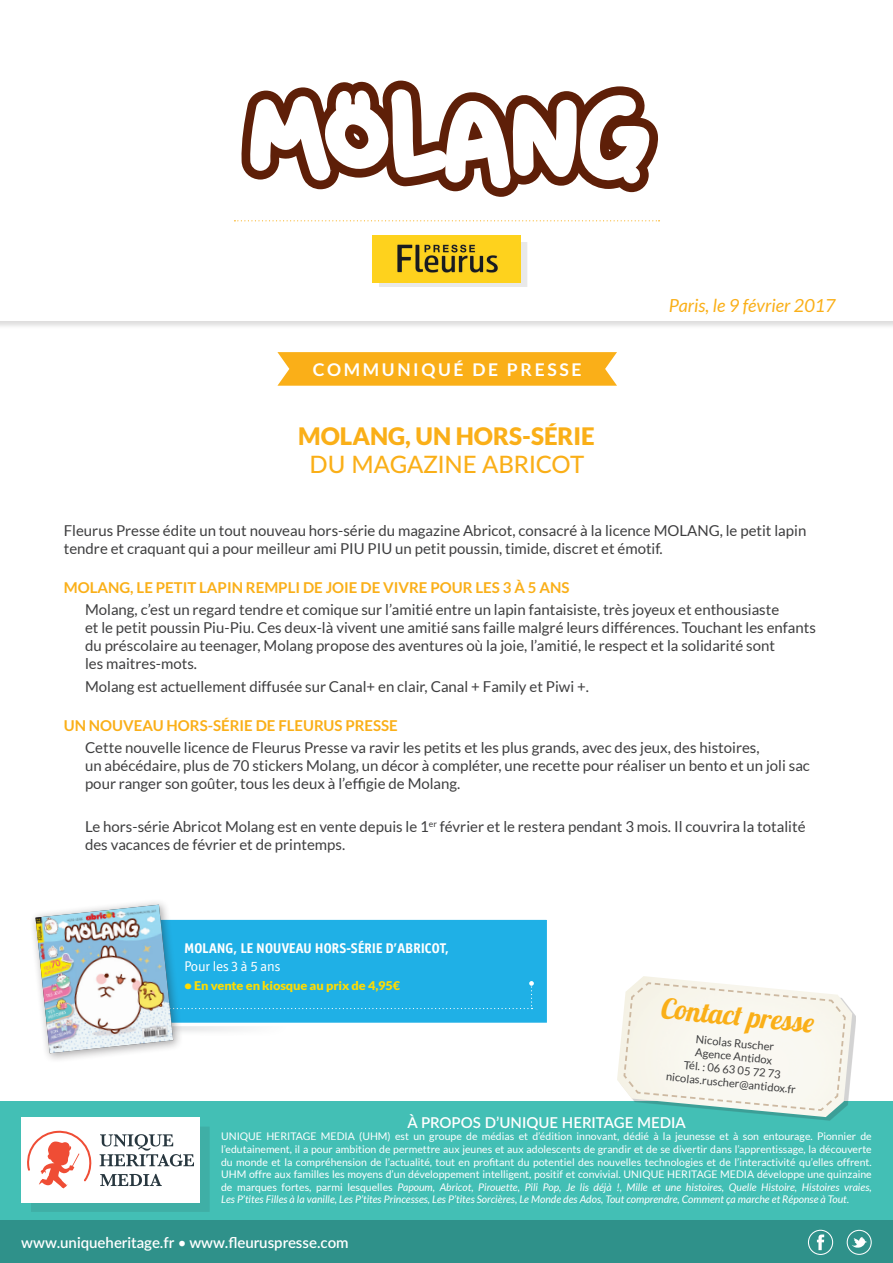
<style>
.page{position:relative;width:893px;height:1263px;background:#fff}
.page>*{position:absolute;margin:0;border:0;box-sizing:border-box;transform-origin:0 0}
.t1{font:28.05px "Lobster 1.4";color:#faaf18}
.t2{font:900 24px/28.8px "Lato";color:#faaf18;text-align:center}
.t3{font:italic 18px "Lato";color:#faaf18}
.t4{font:700 17.55px "Lato";letter-spacing:.15em;color:#fff}
.t5{font:15px/18px "Lato";color:#3e3e3f}
.t6{font:700 15px "Lato";color:#faaf18}
.t7{font:600 15px "Lato";color:#fff}
.t8{font:700 14.1px/18.8px "Officina Display ITC Std";letter-spacing:.02em;color:#fff}
.t9{font:900 12px "Lato";letter-spacing:-.01em;color:#ffdc01;scale:1.07 1}
.t10{font:11.25px "Lato";color:#3e3e3f}
.t11{font:10.5px/12.6px "Lato";color:#fff;text-align:justify}
.s1{font-weight:500}
.s2{font-weight:400}
.s3{font-style:italic}
</style>
<div class="page">
<div style="left:0;top:1101px;width:893px;height:149px;background:#43bfb5"></div>
<div style="left:0;top:1220px;width:893px;height:43px;background:#2f918a"></div>
<div style="left:379px;top:242px;width:148px;height:48px;background:#e9e9e9"></div>
<img style="left:372px;top:235px;width:149px;height:48px">
<svg style="left:234px;top:220px;width:425px;height:1px"></svg>
<svg style="left:277px;top:352px;width:340px;height:34px;background:#fab223"></svg>
<div style="left:0;top:287px;width:893px;height:43px;background:#231f20;opacity:.15"></div>
<div style="left:0;top:287px;width:893px;height:34px;background:#fff"></div>
<div style="left:31px;top:1126px;width:178px;height:86px;background:#231f20;opacity:.1"></div>
<div style="left:21px;top:1117px;width:179px;height:85px;background:#fff"></div>
<svg style="left:100px;top:1134px;width:94px;height:52px"></svg>
<svg style="left:27px;top:1131px;width:65px;height:57px"></svg>
<svg style="left:817px;top:1234px;width:7px;height:16px"></svg>
<div style="left:808px;top:1230px;width:25px;height:25px;border:1px solid #fff;border-radius:50%"></div>
<svg style="left:852px;top:1237px;width:15px;height:11px"></svg>
<div style="left:847px;top:1230px;width:25px;height:25px;border:1px solid #fff;border-radius:50%"></div>
<div style="left:80px;top:916px;width:470px;height:110px;background:#1fb0e6;border:3px solid #fff"></div>
<div style="left:29px;top:899px;width:154px;height:164px;background:#231f20;opacity:.4"></div>
<svg style="left:173px;top:905px;width:361px;height:148px"></svg>
<img style="left:35px;top:905px;width:138px;height:148px">
<div style="left:620px;top:979px;width:236px;height:141px;background:#231f20;opacity:.2"></div>
<img style="left:617px;top:976px;width:235px;height:141px">
<svg style="left:622px;top:981px;width:225px;height:131px"></svg>
<svg style="left:241px;top:81px;width:417px;height:116px"></svg>
<p class="t4" style="left:313px;top:359px;width:270px">COMMUNIQUÉ DE PRESSE</p>
<p class="t2" style="left:298px;top:421px;width:298px">MOLANG, UN HORS-SÉRIE<br><span class="s1">DU MAGAZINE ABRICOT</span></p>
<p class="t3" style="left:669px;top:295px;width:168px">Paris, le 9 février 2017</p>
<p class="t5" style="left:64px;top:521px;width:744px">Fleurus Presse édite un tout nouveau hors-série du magazine Abricot, consacré à la licence MOLANG, le petit lapin tendre et craquant qui a pour meilleur ami PIU PIU un petit poussin, timide, discret et émotif.</p>
<p class="t6" style="left:64px;top:579px;width:507px">MOLANG, LE PETIT LAPIN REMPLI DE JOIE DE VIVRE POUR LES 3 À 5 ANS</p>
<p class="t5" style="left:85px;top:601px;width:732px">Molang, c’est un regard tendre et comique sur l’amitié entre un lapin fantaisiste, très joyeux et enthousiaste<br>et le petit poussin Piu-Piu. Ces deux-là vivent une amitié sans faille malgré leurs différences. Touchant les enfants du préscolaire au teenager, Molang propose des aventures où la joie, l’amitié, le respect et la solidarité sont<br>les maitres-mots.</p>
<p class="t5" style="left:85px;top:677px;width:505px">Molang est actuellement diffusée sur Canal+ en clair, Canal + Family et Piwi +.</p>
<p class="t6" style="left:64px;top:717px;width:336px">UN NOUVEAU HORS-SÉRIE DE FLEURUS PRESSE</p>
<p class="t5" style="left:85px;top:739px;width:726px">Cette nouvelle licence de Fleurus Presse va ravir les petits et les plus grands, avec des jeux, des histoires,<br>un abécédaire, plus de 70 stickers Molang, un décor à compléter, une recette pour réaliser un bento et un joli sac pour ranger son goûter, tous les deux à l’effigie de Molang.</p>
<p class="t5" style="left:85px;top:817px;width:722px">Le hors-série Abricot Molang est en vente depuis le 1<sup>er</sup> février et le restera pendant 3 mois. Il couvrira la totalité des vacances de février et de printemps.</p>
<p class="t8" style="left:184px;top:938px;width:266px">MOLANG, LE NOUVEAU HORS-SÉRIE D’ABRICOT,<br><span class="s2">Pour les 3 à 5 ans</span></p>
<p class="t9" style="left:184px;top:979px;width:203px">• En vente en kiosque au prix de 4,95€</p>
<p class="t1" style="left:663px;top:990px;width:155px;rotate:6deg">Contact presse</p>
<p class="t10" style="left:697px;top:1032px;width:80px;rotate:6deg">Nicolas Ruscher</p>
<p class="t10" style="left:696px;top:1046px;width:79px;rotate:6deg">Agence Antidox</p>
<p class="t10" style="left:685px;top:1058px;width:99px;rotate:6deg">Tél. : 06 63 05 72 73</p>
<p class="t10" style="left:667px;top:1070px;width:132px;rotate:6deg">nicolas.ruscher@antidox.fr</p>
<p class="t7" style="left:407px;top:1111px;width:280px">À PROPOS D’UNIQUE HERITAGE MEDIA</p>
<p class="t11" style="left:221px;top:1130px;width:652px">UNIQUE HERITAGE MEDIA (UHM) est un groupe de médias et d’édition innovant, dédié à la jeunesse et à son entourage. Pionnier de l’edutainement, il a pour ambition de permettre aux jeunes et aux adolescents de grandir et de se divertir dans l’apprentissage, la découverte du monde et la compréhension de l’actualité, tout en profitant du potentiel des nouvelles technologies et de l’interactivité qu’elles offrent.<br>UHM offre aux familles les moyens d’un développement intelligent, positif et convivial. UNIQUE HERITAGE MEDIA développe une quinzaine de marques fortes, parmi lesquelles <span class="s3">Papoum, Abricot, Pirouette, Pili Pop, Je lis déjà !, Mille et une histoires, Quelle Histoire, Histoires vraies, Les P’tites Filles à la vanille, Les P’tites Princesses, Les P’tites Sorcières, Le Monde des Ados, Tout comprendre, Comment ça marche et Réponse à Tout</span>.</p>
<p class="t7" style="left:21px;top:1232px;width:329px">www.uniqueheritage.fr <span class="s2">•</span> www.fleuruspresse.com</p>
</div>
